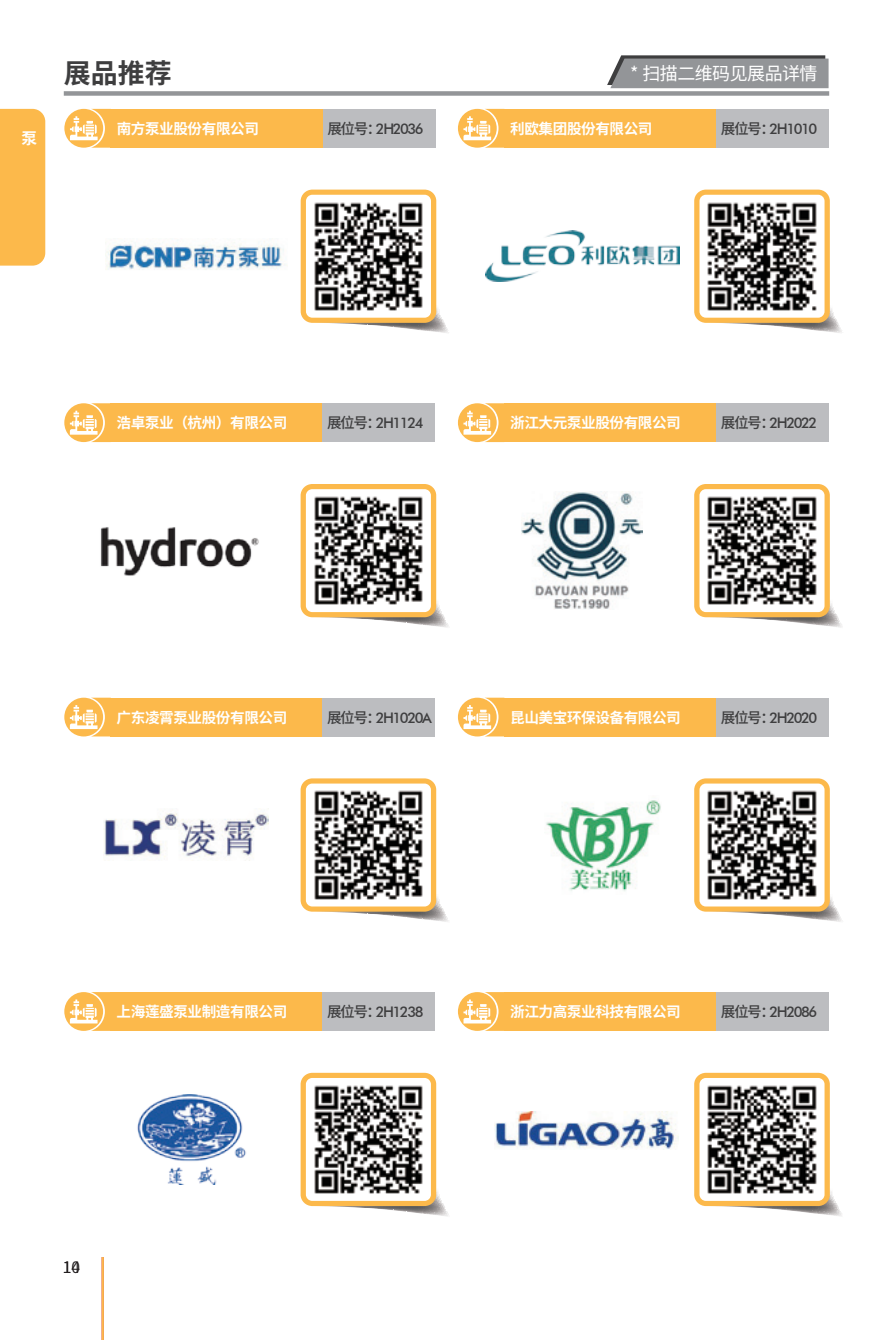
<style>
.page{position:relative;width:893px;height:1340px;background:#fff}
.page>*{position:absolute;margin:0;border:0;box-sizing:border-box;transform-origin:0 0}
.t1{font:700 27px "Source Han Sans CN";color:#3e3e3f}
.t2{font:18px "Source Han Sans CN";letter-spacing:-.03em;color:#fff}
.t3{font:15.75px "Source Han Sans CN";color:#231f20}
.t4{font:700 15.75px "Source Han Sans CN";color:#fff}
.t5{font:700 14.62px "Source Han Sans CN";letter-spacing:-.03em;color:#fff}
.t6{font:500 14.62px "Futura BT";letter-spacing:-.1em;color:#3e3e3f}
.s1{font-family:"Source Han Sans CN"}
</style>
<div class="page">
<svg style="left:607px;top:55px;width:221px;height:33px;background:#8e9092"></svg>
<div style="left:64px;top:91px;width:765px;height:5px;background:#939598"></div>
<div style="left:0;top:109px;width:45px;height:156px;background:#fcb94b"></div>
<hr style="left:102px;top:1256px;width:2px;height:83px;background:#fcb94b">
<div style="left:110px;top:109px;width:325px;height:39px;background:#fcb94b"></div>
<svg style="left:331px;top:305px;width:118px;height:28px"></svg>
<div style="left:301px;top:190px;width:135px;height:133px;background:#fcb94b;border-radius:12px"></div>
<div style="left:306px;top:195px;width:125px;height:123px;background:#fff;border-radius:6px"></div>
<img style="left:314px;top:202px;width:109px;height:109px">
<svg style="left:64px;top:109px;width:39px;height:39px"></svg>
<svg style="left:70px;top:109px;width:40px;height:39px"></svg>
<div style="left:110px;top:403px;width:325px;height:39px;background:#fcb94b"></div>
<svg style="left:315px;top:600px;width:134px;height:28px"></svg>
<div style="left:301px;top:484px;width:135px;height:133px;background:#fcb94b;border-radius:12px"></div>
<div style="left:306px;top:489px;width:125px;height:123px;background:#fff;border-radius:6px"></div>
<img style="left:314px;top:496px;width:109px;height:109px">
<svg style="left:64px;top:403px;width:39px;height:39px"></svg>
<svg style="left:70px;top:403px;width:40px;height:39px"></svg>
<div style="left:110px;top:697px;width:325px;height:39px;background:#fcb94b"></div>
<svg style="left:315px;top:894px;width:134px;height:28px"></svg>
<div style="left:301px;top:778px;width:135px;height:133px;background:#fcb94b;border-radius:12px"></div>
<div style="left:306px;top:783px;width:125px;height:123px;background:#fff;border-radius:6px"></div>
<img style="left:314px;top:790px;width:109px;height:110px">
<svg style="left:64px;top:697px;width:39px;height:39px"></svg>
<svg style="left:70px;top:697px;width:41px;height:39px"></svg>
<div style="left:504px;top:697px;width:325px;height:39px;background:#fcb94b"></div>
<svg style="left:709px;top:897px;width:133px;height:25px"></svg>
<div style="left:694px;top:778px;width:136px;height:133px;background:#fcb94b;border-radius:12px"></div>
<div style="left:699px;top:783px;width:125px;height:123px;background:#fff;border-radius:6px"></div>
<img style="left:707px;top:790px;width:110px;height:110px">
<div style="left:458px;top:697px;width:39px;height:39px;background:#fcb94b;border-radius:50%"></div>
<svg style="left:463px;top:697px;width:41px;height:39px"></svg>
<div style="left:110px;top:992px;width:325px;height:38px;background:#fcb94b"></div>
<svg style="left:315px;top:1188px;width:134px;height:28px"></svg>
<div style="left:301px;top:1072px;width:135px;height:134px;background:#fcb94b;border-radius:12px"></div>
<div style="left:306px;top:1077px;width:125px;height:123px;background:#fff;border-radius:6px"></div>
<img style="left:314px;top:1085px;width:109px;height:109px">
<div style="left:64px;top:992px;width:39px;height:38px;background:#fcb94b;border-radius:50%"></div>
<svg style="left:70px;top:992px;width:40px;height:38px"></svg>
<div style="left:504px;top:992px;width:325px;height:38px;background:#fcb94b"></div>
<svg style="left:709px;top:1191px;width:133px;height:25px"></svg>
<div style="left:694px;top:1072px;width:136px;height:134px;background:#fcb94b;border-radius:12px"></div>
<div style="left:699px;top:1077px;width:125px;height:123px;background:#fff;border-radius:6px"></div>
<img style="left:707px;top:1085px;width:110px;height:109px">
<div style="left:458px;top:992px;width:39px;height:38px;background:#fcb94b;border-radius:50%"></div>
<svg style="left:463px;top:992px;width:41px;height:38px"></svg>
<img style="left:105px;top:240px;width:182px;height:30px">
<img style="left:100px;top:527px;width:159px;height:49px">
<img style="left:104px;top:812px;width:165px;height:46px">
<img style="left:546px;top:800px;width:115px;height:91px">
<img style="left:137px;top:1094px;width:109px;height:90px">
<img style="left:494px;top:1111px;width:185px;height:37px">
<div style="left:323px;top:109px;width:112px;height:39px;background:#bcbdc0"></div>
<div style="left:323px;top:403px;width:112px;height:39px;background:#bcbdc0"></div>
<div style="left:504px;top:109px;width:325px;height:39px;background:#fcb94b"></div>
<svg style="left:725px;top:308px;width:117px;height:25px"></svg>
<div style="left:694px;top:190px;width:136px;height:133px;background:#fcb94b;border-radius:12px"></div>
<div style="left:699px;top:195px;width:125px;height:123px;background:#fff;border-radius:6px"></div>
<img style="left:707px;top:202px;width:110px;height:109px">
<div style="left:458px;top:109px;width:39px;height:39px;background:#fcb94b;border-radius:50%"></div>
<svg style="left:463px;top:109px;width:41px;height:39px"></svg>
<img style="left:485px;top:231px;width:194px;height:51px">
<div style="left:717px;top:109px;width:112px;height:39px;background:#bcbdc0"></div>
<div style="left:504px;top:403px;width:325px;height:39px;background:#fcb94b"></div>
<svg style="left:709px;top:603px;width:133px;height:25px"></svg>
<div style="left:694px;top:484px;width:136px;height:133px;background:#fcb94b;border-radius:12px"></div>
<div style="left:699px;top:489px;width:125px;height:123px;background:#fff;border-radius:6px"></div>
<img style="left:707px;top:496px;width:110px;height:109px">
<div style="left:458px;top:403px;width:39px;height:39px;background:#fcb94b;border-radius:50%"></div>
<svg style="left:463px;top:403px;width:41px;height:39px"></svg>
<img style="left:522px;top:491px;width:121px;height:118px">
<div style="left:717px;top:403px;width:112px;height:39px;background:#bcbdc0"></div>
<div style="left:323px;top:697px;width:112px;height:39px;background:#bcbdc0"></div>
<div style="left:717px;top:697px;width:112px;height:39px;background:#bcbdc0"></div>
<div style="left:323px;top:992px;width:112px;height:38px;background:#bcbdc0"></div>
<div style="left:717px;top:992px;width:112px;height:38px;background:#bcbdc0"></div>
<p class="t4" style="left:21px;top:129px;width:17px">泵</p>
<h1 class="t1" style="left:64px;top:57px;width:110px">展品推荐</h1>
<p class="t2" style="left:630px;top:63px;width:189px">* 扫描二维码见展品详情</p>
<p class="t5" style="left:117px;top:120px;width:144px">南方泵业股份有限公司</p>
<p class="t6" style="left:327px;top:120px;width:98px"><span class="s1">展位号：</span>2H2036</p>
<p class="t5" style="left:510px;top:120px;width:144px">利欧集团股份有限公司</p>
<p class="t6" style="left:721px;top:120px;width:98px"><span class="s1">展位号：</span>2H1010</p>
<p class="t5" style="left:117px;top:414px;width:172px">浩卓泵业（杭州）有限公司</p>
<p class="t6" style="left:327px;top:414px;width:98px"><span class="s1">展位号：</span>2H1124</p>
<p class="t5" style="left:510px;top:414px;width:172px">浙江大元泵业股份有限公司</p>
<p class="t6" style="left:721px;top:414px;width:98px"><span class="s1">展位号：</span>2H2022</p>
<p class="t5" style="left:117px;top:709px;width:172px">广东凌霄泵业股份有限公司</p>
<p class="t5" style="left:510px;top:709px;width:172px">昆山美宝环保设备有限公司</p>
<p class="t6" style="left:327px;top:708px;width:106px"><span class="s1">展位号：</span>2H1020A</p>
<p class="t6" style="left:721px;top:708px;width:98px"><span class="s1">展位号：</span>2H2020</p>
<p class="t5" style="left:117px;top:1003px;width:172px">上海莲盛泵业制造有限公司</p>
<p class="t5" style="left:510px;top:1003px;width:172px">浙江力高泵业科技有限公司</p>
<p class="t6" style="left:327px;top:1002px;width:98px"><span class="s1">展位号：</span>2H1238</p>
<p class="t6" style="left:721px;top:1002px;width:98px"><span class="s1">展位号：</span>2H2086</p>
<p class="t3" style="left:63px;top:1258px;width:19px">10</p>
<p class="t3" style="left:72px;top:1258px;width:10px">4</p>
</div>
